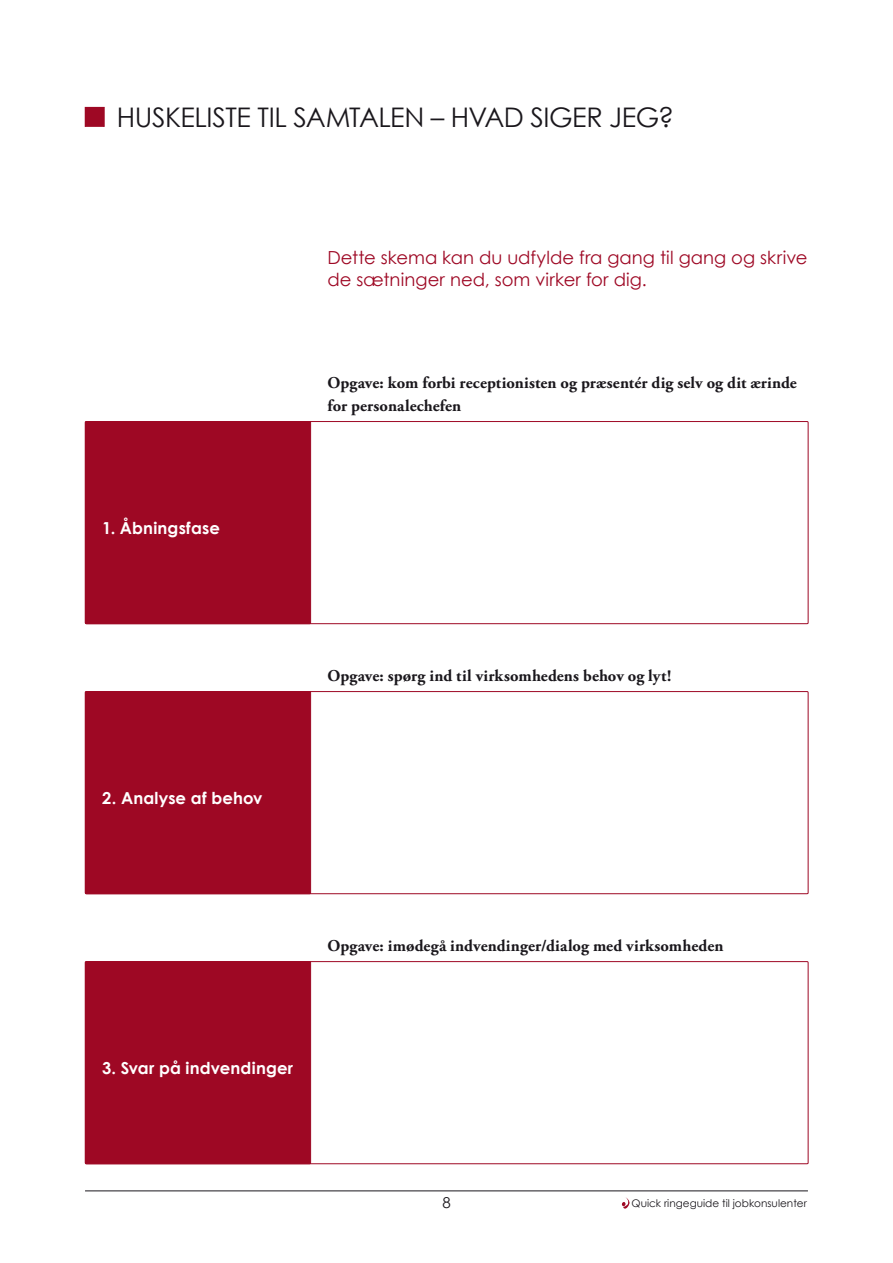
<style>
.page{position:relative;width:893px;height:1263px;background:#fff}
.page>*{position:absolute;margin:0;border:0;box-sizing:border-box;transform-origin:0 0}
.t1{font:27px "Century Gothic";letter-spacing:-.015em;color:#1a171c}
.t2{font:18px/22.5px "Century Gothic";letter-spacing:.01em;color:#9e0824}
.t3{font:700 16.5px/22.5px "Adobe Garamond Pro";letter-spacing:.005em;color:#1a171c}
.t4{font:700 16.5px "Century Gothic";letter-spacing:.01em;color:#fff}
.t5{font:10.5px "Century Gothic";color:#1a171c}
</style>
<div class="page">
<hr style="left:85px;top:1190px;width:723px;height:1px;background:#1a171c">
<svg style="left:622px;top:1197px;width:8px;height:12px"></svg>
<div style="left:85px;top:107px;width:19px;height:19px;background:#9e0824"></div>
<div style="left:85px;top:107px;width:19px;height:20px;border:1px solid #9e0824"></div>
<div style="left:85px;top:421px;width:226px;height:203px;background:#9e0824"></div>
<div style="left:85px;top:421px;width:723px;height:203px;border:1px solid #9e0824"></div>
<div style="left:85px;top:961px;width:226px;height:203px;background:#9e0824"></div>
<div style="left:85px;top:961px;width:723px;height:203px;border:1px solid #9e0824"></div>
<div style="left:85px;top:691px;width:226px;height:203px;background:#9e0824"></div>
<div style="left:85px;top:691px;width:723px;height:203px;border:1px solid #9e0824"></div>
<h1 class="t1" style="left:117px;top:100px;width:559px">Huskeliste til samtalen – hvad siger jeg?</h1>
<p class="t2" style="left:327px;top:246px;width:482px">Dette skema kan du udfylde fra gang til gang og skrive de sætninger ned, som virker for dig.</p>
<p class="t4" style="left:102px;top:517px;width:119px">1. Åbningsfase</p>
<p class="t4" style="left:102px;top:787px;width:162px">2. Analyse af behov</p>
<p class="t3" style="left:327px;top:372px;width:471px">Opgave: kom forbi receptionisten og præsentér dig selv og dit ærinde for personalechefen</p>
<p class="t3" style="left:327px;top:665px;width:345px">Opgave: spørg ind til virksomhedens behov og lyt!</p>
<p class="t3" style="left:327px;top:935px;width:398px">Opgave: imødegå indvendinger/dialog med virksomheden</p>
<p class="t4" style="left:102px;top:1057px;width:193px">3. Svar på indvendinger</p>
<p class="t5" style="left:631px;top:1197px;width:177px">Quick ringeguide til jobkonsulenter</p>
</div>
